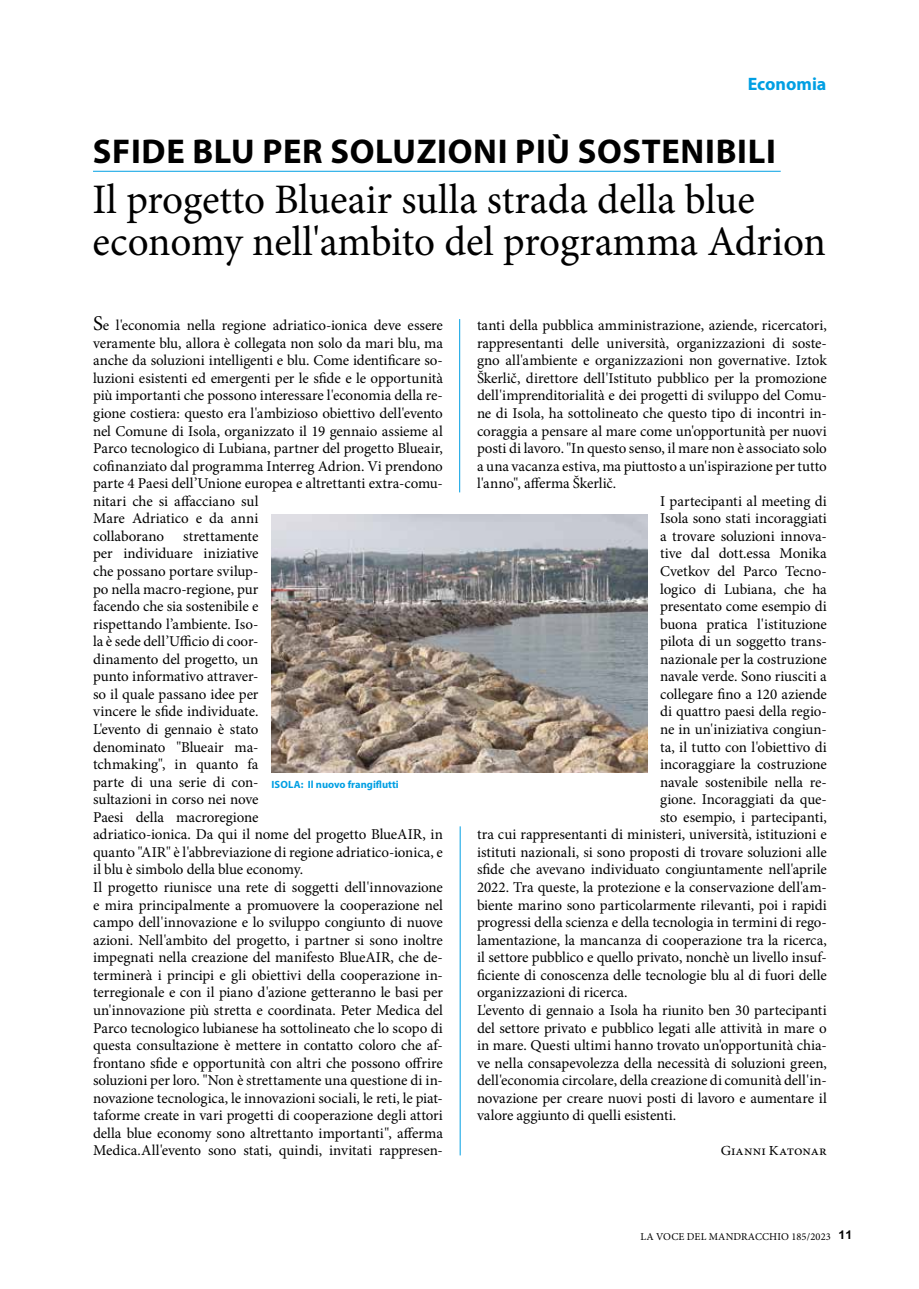
<style>
.page{position:relative;width:919px;height:1289px;background:#fff}
.page>*{position:absolute;margin:0;border:0;box-sizing:border-box;transform-origin:0 0}
.t1{font:42px/42px "Minion Pro";letter-spacing:-.005em;color:#000}
.t2{font:700 34.5px "Myriad Pro";letter-spacing:.02em;color:#000}
.t3{font:700 18px "Myriad Pro";color:#009fe3}
.t4{font:15px/17.5px "Minion Pro";letter-spacing:-.01em;color:#000}
.t5{font:13.8px "Minion Pro";letter-spacing:.01em;color:#000;scale:1.05 1}
.t6{font:10.5px "Minion Pro";letter-spacing:.01em;color:#000}
.t7{font:700 10.5px "Myriad Pro";color:#009fe3}
.s1{font-size:21px}
.s2{font-family:"Arial Nova";font-weight:700;font-size:12px}
</style>
<div class="page">
<hr style="left:93px;top:171px;width:687px;height:1px;background:#009fe3">
<hr style="left:459px;top:319px;width:1px;height:173px;background:#009fe3">
<img style="left:271px;top:515px;width:376px;height:257px">
<hr style="left:460px;top:826px;width:1px;height:329px;background:#009fe3">
<p class="t3" style="left:747px;top:72px;width:80px">Economia</p>
<h2 class="t2" style="left:93px;top:129px;width:684px">SFIDE BLU PER SOLUZIONI PIÙ SOSTENIBILI</h2>
<h1 class="t1" style="left:92px;top:179px;width:735px">Il progetto Blueair sulla strada della blue economy nell'ambito del programma Adrion</h1>
<p class="t4" style="left:93px;top:317px;width:351px"><span class="s1">S</span>e l'economia nella regione adriatico-ionica deve essere veramente blu, allora è collegata non solo da mari blu, ma anche da soluzioni intelligenti e blu. Come identificare so&shy;luzioni esistenti ed emergenti per le sfide e le opportunità più importanti che possono interessare l'economia della re&shy;gione costiera: questo era l'ambizioso obiettivo dell'evento nel Comune di Isola, organizzato il 19 gennaio assieme al Parco tecnologico di Lubiana, partner del progetto Blueair, cofinanziato dal programma Interreg Adrion. Vi prendono parte 4 Paesi dell’Unione europea e altrettanti extra-comu&shy;nitari che si affacciano sul<br>Mare Adriatico e da anni<br>collaborano</p>
<p class="t4" style="left:93px;top:527px;width:351px;text-indent:90px">strettamente<br>per individuare iniziative<br>che possano portare svilup-<br>po nella macro-regione, pur<br>facendo che sia sostenibile e<br>rispettando l’ambiente. Iso-<br>la è sede dell’Ufficio di coor-<br>dinamento del progetto, un<br>punto informativo attraver-<br>so il quale passano idee per<br>vincere le sfide individuate.<br>L'evento di gennaio è stato<br>denominato "Blueair ma-<br>tchmaking", in quanto fa<br>parte di una serie di con-<br>sultazioni in corso nei nove<br>Paesi della macroregione<br>adriatico-ionica. Da qui il nome del progetto BlueAIR, in quanto "AIR" è l'abbreviazione di regione adriatico-ionica, e il blu è simbolo della blue economy.<br>Il progetto riunisce una rete di soggetti dell'innovazione e mira principalmente a promuovere la cooperazione nel campo dell'innovazione e lo sviluppo congiunto di nuove azioni. Nell'ambito del progetto, i partner si sono inoltre impegnati nella creazione del manifesto BlueAIR, che de&shy;terminerà i principi e gli obiettivi della cooperazione in&shy;terregionale e con il piano d'azione getteranno le basi per un'innovazione più stretta e coordinata. Peter Medica del Parco tecnologico lubianese ha sottolineato che lo scopo di questa consultazione è mettere in contatto coloro che af&shy;frontano sfide e opportunità con altri che possono offrire soluzioni per loro. "Non è strettamente una questione di in&shy;novazione tecnologica, le innovazioni sociali, le reti, le piat&shy;taforme create in vari progetti di cooperazione degli attori della blue economy sono altrettanto importanti", afferma Medica.All'evento sono stati, quindi, invitati rappresen-</p>
<p class="t7" style="left:271px;top:777px;width:129px">ISOLA: Il nuovo frangiflutti</p>
<p class="t4" style="left:477px;top:317px;width:351px">tanti della pubblica amministrazione, aziende, ricercatori,</p>
<p class="t4" style="left:477px;top:334px;width:351px">rappresentanti delle università, organizzazioni di soste-</p>
<p class="t4" style="left:477px;top:352px;width:351px">gno all'ambiente e organizzazioni non governative. Iztok</p>
<p class="t4" style="left:477px;top:369px;width:351px">Škerlič, direttore dell'Istituto pubblico per la promozione</p>
<p class="t4" style="left:477px;top:387px;width:351px">dell'imprenditorialità e dei progetti di sviluppo del Comu-</p>
<p class="t4" style="left:477px;top:404px;width:351px">ne di Isola, ha sottolineato che questo tipo di incontri in-</p>
<p class="t4" style="left:477px;top:422px;width:351px">coraggia a pensare al mare come un'opportunità per nuovi</p>
<p class="t4" style="left:477px;top:439px;width:351px">posti di lavoro. "In questo senso, il mare non è associato solo</p>
<p class="t4" style="left:477px;top:457px;width:351px">a una vacanza estiva, ma piuttosto a un'ispirazione per tutto</p>
<p class="t4" style="left:477px;top:474px;width:141px">l'anno", afferma Škerlič.</p>
<p class="t4" style="left:660px;top:492px;width:168px">I partecipanti al meeting di</p>
<p class="t4" style="left:660px;top:510px;width:168px">Isola sono stati incoraggiati</p>
<p class="t4" style="left:660px;top:527px;width:168px">a trovare soluzioni innova-</p>
<p class="t4" style="left:660px;top:545px;width:168px">tive dal dott.essa Monika</p>
<p class="t4" style="left:660px;top:562px;width:168px">Cvetkov del Parco Tecno-</p>
<p class="t4" style="left:660px;top:580px;width:168px">logico di Lubiana, che ha</p>
<p class="t4" style="left:660px;top:597px;width:168px">presentato come esempio di</p>
<p class="t4" style="left:660px;top:615px;width:168px">buona pratica l'istituzione</p>
<p class="t4" style="left:660px;top:632px;width:168px">pilota di un soggetto trans-</p>
<p class="t4" style="left:660px;top:650px;width:168px">nazionale per la costruzione</p>
<p class="t4" style="left:660px;top:668px;width:168px">navale verde. Sono riusciti a</p>
<p class="t4" style="left:660px;top:685px;width:168px">collegare fino a 120 aziende</p>
<p class="t4" style="left:660px;top:703px;width:168px">di quattro paesi della regio-</p>
<p class="t4" style="left:660px;top:720px;width:168px">ne in un'iniziativa congiun-</p>
<p class="t4" style="left:660px;top:738px;width:168px">ta, il tutto con l'obiettivo di</p>
<p class="t4" style="left:660px;top:755px;width:168px">incoraggiare la costruzione</p>
<p class="t4" style="left:660px;top:773px;width:168px">navale sostenibile nella re-</p>
<p class="t4" style="left:660px;top:790px;width:168px">gione. Incoraggiati da que-</p>
<p class="t4" style="left:660px;top:808px;width:168px">sto esempio, i partecipanti,</p>
<p class="t4" style="left:477px;top:825px;width:351px">tra cui rappresentanti di ministeri, università, istituzioni e</p>
<p class="t4" style="left:477px;top:843px;width:351px">istituti nazionali, si sono proposti di trovare soluzioni alle</p>
<p class="t4" style="left:477px;top:861px;width:351px">sfide che avevano individuato congiuntamente nell'aprile</p>
<p class="t4" style="left:477px;top:878px;width:351px">2022. Tra queste, la protezione e la conservazione dell'am-</p>
<p class="t4" style="left:477px;top:896px;width:351px">biente marino sono particolarmente rilevanti, poi i rapidi</p>
<p class="t4" style="left:477px;top:913px;width:351px">progressi della scienza e della tecnologia in termini di rego-</p>
<p class="t4" style="left:477px;top:931px;width:351px">lamentazione, la mancanza di cooperazione tra la ricerca,</p>
<p class="t4" style="left:477px;top:948px;width:351px">il settore pubblico e quello privato, nonchè un livello insuf-</p>
<p class="t4" style="left:477px;top:966px;width:351px">ficiente di conoscenza delle tecnologie blu al di fuori delle</p>
<p class="t4" style="left:477px;top:983px;width:152px">organizzazioni di ricerca.</p>
<p class="t4" style="left:477px;top:1001px;width:351px">L'evento di gennaio a Isola ha riunito ben 30 partecipanti</p>
<p class="t4" style="left:477px;top:1019px;width:351px">del settore privato e pubblico legati alle attività in mare o</p>
<p class="t4" style="left:477px;top:1036px;width:351px">in mare. Questi ultimi hanno trovato un'opportunità chia-</p>
<p class="t4" style="left:477px;top:1054px;width:351px">ve nella consapevolezza della necessità di soluzioni green,</p>
<p class="t4" style="left:477px;top:1071px;width:351px">dell'economia circolare, della creazione di comunità dell'in-</p>
<p class="t4" style="left:477px;top:1089px;width:351px">novazione per creare nuovi posti di lavoro e aumentare il</p>
<p class="t4" style="left:477px;top:1106px;width:201px">valore aggiunto di quelli esistenti.</p>
<p class="t5" style="left:720px;top:1141px;width:103px">Gianni Katonar</p>
<p class="t6" style="left:640px;top:1229px;width:213px">LA VOCE DEL MANDRACCHIO 185/2023 <span class="s2">11</span></p>
</div>
